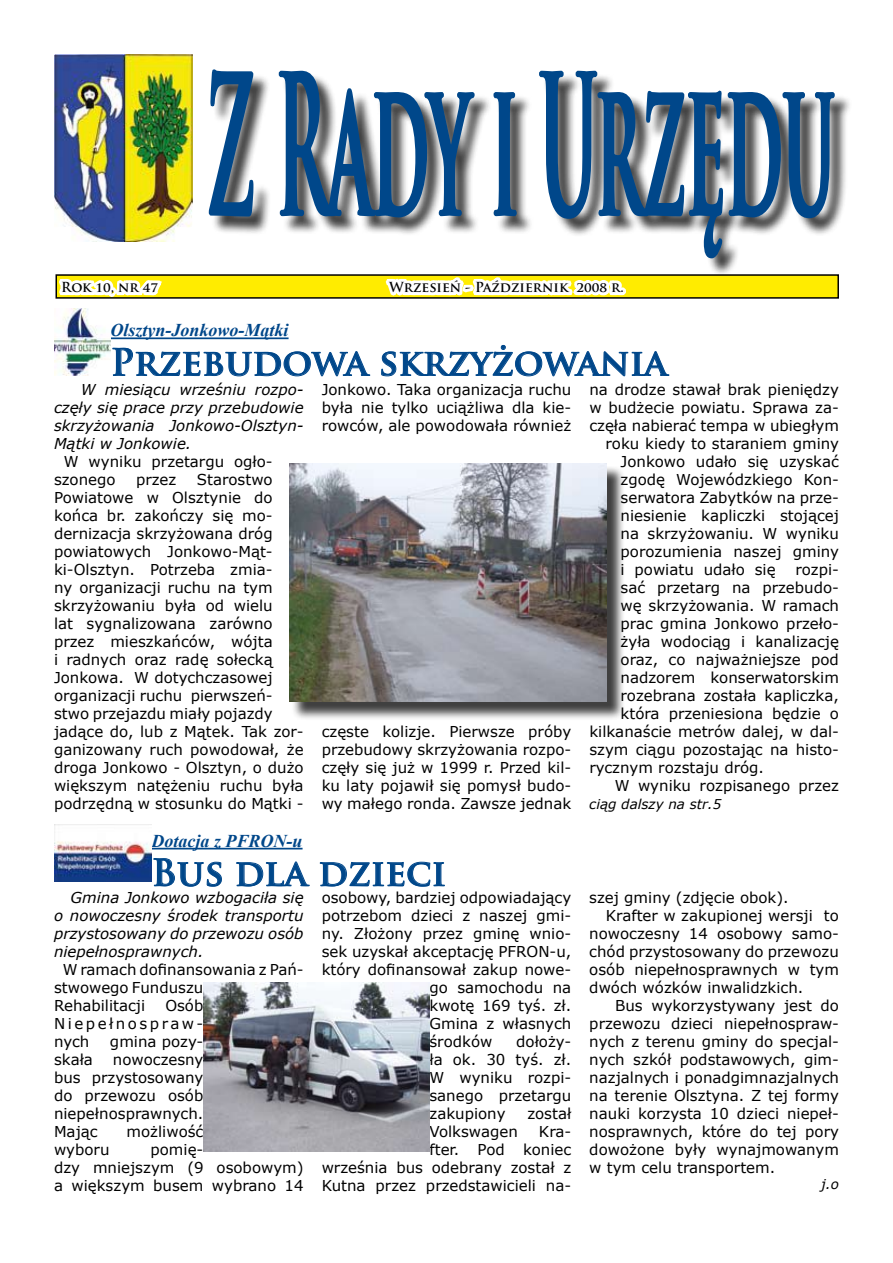
<style>
.page{position:relative;width:893px;height:1263px;background:#fff}
.page>*{position:absolute;margin:0;border:0;box-sizing:border-box;transform-origin:0 0}
.t1{font:700 188.4px "Trajan Pro";color:#00478a;scale:.37 1}
.t2{font:700 36px "Trajan Pro";color:#00478a}
.t3{font:italic 700 18px "Times New Roman";color:#00478a}
.t4{font:15px/18px "Verdana";color:#000;text-align:justify}
.t5{font:italic 15px/18px "Verdana";color:#000;text-align:justify}
.t6{font:700 13.5px "Trajan Pro";color:#000}
.t7{font:italic 13.5px "Verdana";color:#000}
</style>
<div class="page">
<div style="left:211px;top:71px;width:642px;height:205px;background:#000;opacity:.75"></div>
<svg style="left:56px;top:54px;width:780px;height:323px"></svg>
<hr style="left:152px;top:848px;width:151px;height:1px;background:#00478a">
<svg style="left:153px;top:858px;width:69px;height:29px"></svg>
<svg style="left:236px;top:861px;width:74px;height:26px"></svg>
<svg style="left:320px;top:861px;width:125px;height:26px"></svg>
<img style="left:54px;top:825px;width:98px;height:56px">
<img style="left:54px;top:308px;width:57px;height:68px">
<img style="left:203px;top:982px;width:226px;height:170px">
<div style="left:291px;top:466px;width:334px;height:254px;background:#000;opacity:.75"></div>
<img style="left:289px;top:463px;width:318px;height:239px">
<h1 class="t1" style="left:206px;top:29px;width:1701px">Z Rady i Urzędu</h1>
<p class="t6" style="left:61px;top:279px;width:99px">Rok 10, nr 47</p>
<p class="t6" style="left:389px;top:279px;width:236px">Wrzesień - Październik 2008 r.</p>
<p class="t3" style="left:111px;top:318px;width:179px">Olsztyn-Jonkowo-Mątki</p>
<h2 class="t2" style="left:111px;top:340px;width:558px">Przebudowa skrzyżowania</h2>
<p class="t5" style="left:54px;top:381px;width:251px;text-indent:27px">W miesiącu wrześniu rozpo&shy;częły się prace przy przebudowie skrzyżowania Jonkowo-Olsztyn-Mątki w Jonkowie.</p>
<p class="t4" style="left:54px;top:453px;width:220px;text-indent:10px">W wyniku przetargu ogło&shy;szonego</p>
<p class="t4" style="left:322px;top:381px;width:251px">Jonkowo. Taka organizacja ruchu była nie tylko uciążliwa dla kie&shy;rowców, ale powodowała również</p>
<p class="t4" style="left:589px;top:381px;width:251px">na drodze stawał brak pieniędzy</p>
<p class="t4" style="left:589px;top:399px;width:251px">w budżecie powiatu. Sprawa za-</p>
<p class="t4" style="left:589px;top:417px;width:251px">częła nabierać tempa w ubiegłym</p>
<p class="t4" style="left:606px;top:435px;width:235px">roku kiedy to staraniem gminy</p>
<p class="t4" style="left:621px;top:453px;width:220px">Jonkowo udało się uzyskać</p>
<p class="t4" style="left:621px;top:471px;width:220px">zgodę Wojewódzkiego Kon-</p>
<p class="t4" style="left:621px;top:489px;width:220px">serwatora Zabytków na prze-</p>
<p class="t4" style="left:621px;top:507px;width:220px">niesienie kapliczki stojącej</p>
<p class="t4" style="left:621px;top:525px;width:220px">na skrzyżowaniu. W wyniku</p>
<p class="t4" style="left:621px;top:543px;width:220px">porozumienia naszej gminy</p>
<p class="t4" style="left:621px;top:561px;width:157px">i powiatu udało się</p>
<p class="t4" style="left:795px;top:561px;width:45px">rozpi-</p>
<p class="t4" style="left:621px;top:579px;width:220px">sać przetarg na przebudo-</p>
<p class="t4" style="left:621px;top:597px;width:220px">wę skrzyżowania. W ramach</p>
<p class="t4" style="left:621px;top:615px;width:220px">prac gmina Jonkowo przeło-</p>
<p class="t4" style="left:621px;top:633px;width:220px">żyła wodociąg i kanalizację</p>
<p class="t4" style="left:621px;top:651px;width:220px">oraz, co najważniejsze pod</p>
<p class="t4" style="left:621px;top:669px;width:220px">nadzorem konserwatorskim</p>
<p class="t4" style="left:621px;top:687px;width:220px">rozebrana została kapliczka,</p>
<p class="t4" style="left:621px;top:705px;width:220px">która przeniesiona będzie o</p>
<p class="t4" style="left:589px;top:723px;width:251px">kilkanaście metrów dalej, w dal-</p>
<p class="t4" style="left:589px;top:741px;width:251px">szym ciągu pozostając na histo-</p>
<p class="t4" style="left:589px;top:759px;width:176px">rycznym rozstaju dróg.</p>
<p class="t4" style="left:615px;top:777px;width:226px">W wyniku rozpisanego przez</p>
<p class="t7" style="left:589px;top:796px;width:134px">ciąg dalszy na str.5</p>
<p class="t4" style="left:54px;top:471px;width:251px;text-align:left;text-indent:143px">Starostwo<br>Powiatowe w Olsztynie do końca br. zakończy się mo&shy;dernizacja skrzyżowana dróg powiatowych Jonkowo-Mąt&shy;ki-Olsztyn. Potrzeba zmia-<br>ny organizacji ruchu na tym skrzyżowaniu była od wielu<br>lat sygnalizowana zarówno przez mieszkańców, wójta<br>i radnych oraz radę sołecką<br>Jonkowa. W dotychczasowej organizacji ruchu pierwszeń&shy;stwo przejazdu miały pojazdy jadące do, lub z Mątek. Tak zor&shy;ganizowany ruch powodował, że droga Jonkowo - Olsztyn, o dużo większym natężeniu ruchu była podrzędną w stosunku do Mątki -</p>
<p class="t4" style="left:136px;top:471px;width:42px">przez</p>
<p class="t4" style="left:322px;top:723px;width:251px">częste kolizje. Pierwsze próby przebudowy skrzyżowania rozpo&shy;częły się już w 1999 r. Przed kil&shy;ku laty pojawił się pomysł budo&shy;wy małego ronda. Zawsze jednak</p>
<p class="t3" style="left:152px;top:828px;width:152px">Dotacja z PFRON-u</p>
<h2 class="t2" style="left:152px;top:850px;width:296px">Bus dla dzieci</h2>
<p class="t5" style="left:54px;top:889px;width:251px;text-indent:17px">Gmina Jonkowo wzbogaciła się o nowoczesny środek transportu przystosowany do przewozu osób niepełnosprawnych.</p>
<p class="t4" style="left:54px;top:961px;width:251px;text-align:left;text-indent:9px">W ramach dofinansowania z Pań&shy;stwowego Funduszu<br>Rehabilitacji</p>
<p class="t4" style="left:322px;top:889px;width:251px">osobowy, bardziej odpowiadający</p>
<p class="t4" style="left:322px;top:907px;width:251px">potrzebom dzieci z naszej gmi-</p>
<p class="t4" style="left:322px;top:925px;width:251px">ny. Złożony przez gminę wnio-</p>
<p class="t4" style="left:322px;top:943px;width:251px">sek uzyskał akceptację PFRON-u,</p>
<p class="t4" style="left:322px;top:961px;width:251px">który dofinansował zakup nowe-</p>
<p class="t4" style="left:429px;top:979px;width:143px">go samochodu na</p>
<p class="t4" style="left:429px;top:997px;width:143px">kwotę 169 tyś. zł.</p>
<p class="t4" style="left:429px;top:1015px;width:143px">Gmina z własnych</p>
<p class="t4" style="left:429px;top:1033px;width:64px">środków</p>
<p class="t4" style="left:54px;top:997px;width:151px;text-indent:111px">Osób Niepełnospraw&shy;nych</p>
<p class="t4" style="left:429px;top:1033px;width:143px;text-indent:87px">dołoży&shy;ła ok. 30 tyś. zł.<br>W wyniku rozpi&shy;sanego przetargu zakupiony</p>
<p class="t4" style="left:110px;top:1033px;width:95px">gmina pozy-</p>
<p class="t4" style="left:54px;top:1051px;width:40px">skała</p>
<p class="t4" style="left:54px;top:1051px;width:151px;text-indent:59px">nowoczesny bus przystosowany do przewozu osób niepełnosprawnych.<br>Mając</p>
<p class="t4" style="left:527px;top:1105px;width:45px">został</p>
<p class="t4" style="left:127px;top:1123px;width:78px">możliwość</p>
<p class="t4" style="left:429px;top:1123px;width:90px">Volkswagen</p>
<p class="t4" style="left:322px;top:1123px;width:251px;text-align:right">Kra-<br>fter. Pod koniec<br>września bus odebrany został z<br>Kutna przez przedstawicieli na-</p>
<p class="t4" style="left:54px;top:1141px;width:57px">wyboru</p>
<p class="t4" style="left:54px;top:1141px;width:251px;text-align:center">pomię-<br>dzy mniejszym (9 osobowym) a większym busem wybrano 14</p>
<p class="t4" style="left:589px;top:889px;width:201px">szej gminy (zdjęcie obok).</p>
<p class="t4" style="left:606px;top:907px;width:235px">Krafter w zakupionej wersji to</p>
<p class="t4" style="left:589px;top:925px;width:251px">nowoczesny 14 osobowy samo-</p>
<p class="t4" style="left:589px;top:943px;width:251px">chód przystosowany do przewozu</p>
<p class="t4" style="left:589px;top:961px;width:251px">osób niepełnosprawnych w tym</p>
<p class="t4" style="left:589px;top:979px;width:215px">dwóch wózków inwalidzkich.</p>
<p class="t4" style="left:615px;top:997px;width:225px">Bus wykorzystywany jest do</p>
<p class="t4" style="left:589px;top:1015px;width:251px">przewozu dzieci niepełnospraw-</p>
<p class="t4" style="left:589px;top:1033px;width:251px">nych z terenu gminy do specjal-</p>
<p class="t4" style="left:589px;top:1051px;width:251px">nych szkół podstawowych, gim-</p>
<p class="t4" style="left:589px;top:1069px;width:251px">nazjalnych i ponadgimnazjalnych</p>
<p class="t4" style="left:589px;top:1087px;width:251px">na terenie Olsztyna. Z tej formy</p>
<p class="t4" style="left:589px;top:1105px;width:251px">nauki korzysta 10 dzieci niepeł-</p>
<p class="t4" style="left:589px;top:1123px;width:251px">nosprawnych, które do tej pory</p>
<p class="t4" style="left:589px;top:1141px;width:251px">dowożone były wynajmowanym</p>
<p class="t4" style="left:589px;top:1159px;width:187px">w tym celu transportem.</p>
<p class="t7" style="left:821px;top:1176px;width:19px">j.o</p>
</div>
